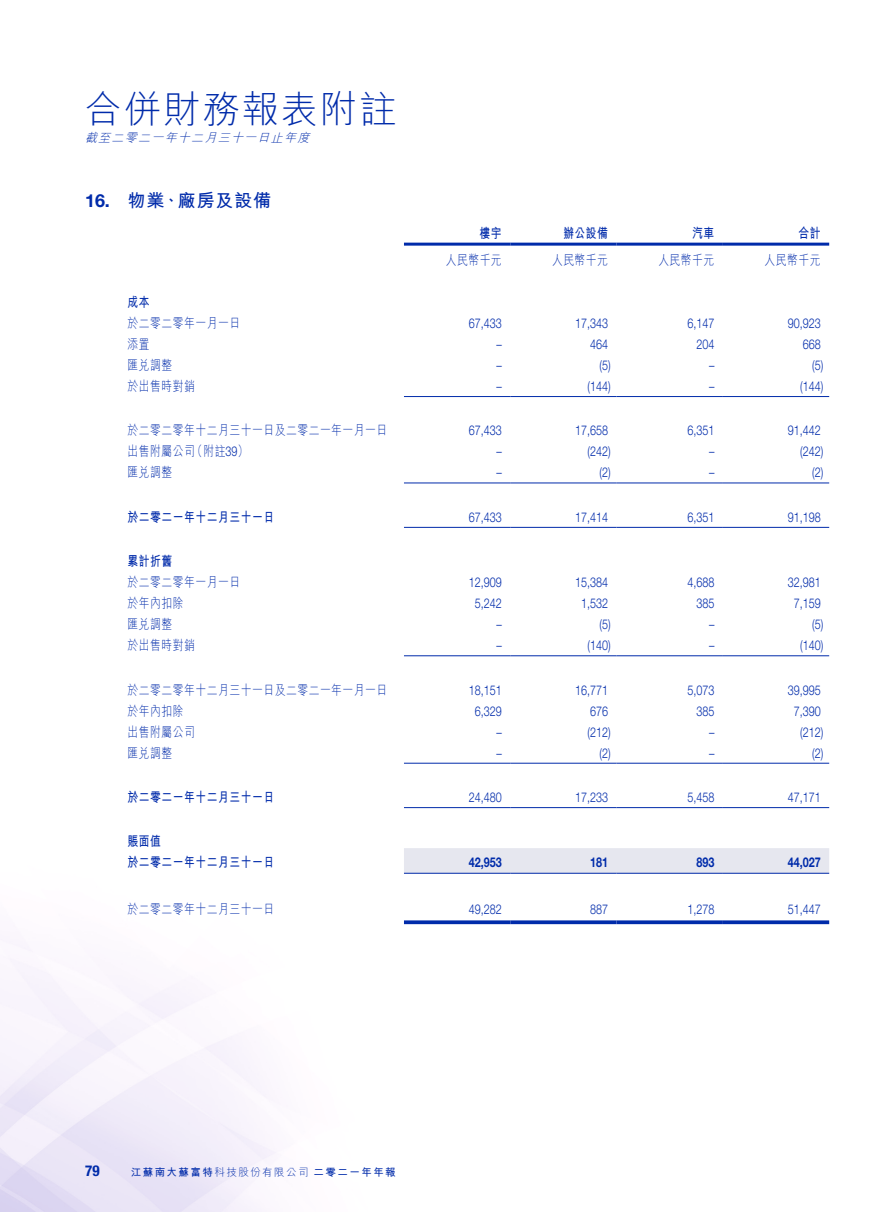
<style>
.page{position:relative;width:893px;height:1212px;background:#fff}
.page>*{position:absolute;margin:0;border:0;box-sizing:border-box;transform-origin:0 0}
.t1{font:300 37.5px "M Hei HK";letter-spacing:.045em;color:#002baa}
.t2{font:700 18px "M Hei HK";letter-spacing:.05em;color:#002baa}
.t3{font:700 18px "Helvetica Neue LT Std";color:#002baa}
.t4{font:700 condensed 15px "Helvetica Neue LT Std";color:#002baa}
.t5{font:300 13.5px "Helvetica Neue LT Std";color:#002baa;scale:.8 1}
.t6{font:300 13.5px "M Hei HK";letter-spacing:.05em;color:#002baa;scale:.8 1}
.t7{font:700 13.5px "M Hei HK";letter-spacing:.05em;color:#002baa;scale:.8 1}
.t8{font:700 13.5px "Helvetica Neue LT Std";color:#002baa;scale:.8 1}
.t9{font:italic 300 12px "M Hei HK";color:#002baa}
.t10{font:300 10.5px "M Hei HK";letter-spacing:.14em;color:#002baa}
.t11{font:700 10.5px "M Hei HK";letter-spacing:.14em;color:#002baa}
.s1{font-family:"Helvetica Neue LT Std"}
.s2{font-weight:700}
</style>
<div class="page">
<div style="left:404px;top:848px;width:425px;height:25px;background:#e6e7ef"></div>
<hr style="left:404px;top:243px;width:106px;height:3px;background:#002baa">
<hr style="left:510px;top:243px;width:107px;height:3px;background:#002baa">
<hr style="left:617px;top:243px;width:106px;height:3px;background:#002baa">
<hr style="left:723px;top:243px;width:106px;height:3px;background:#002baa">
<hr style="left:404px;top:396px;width:106px;height:1px;background:#002baa">
<hr style="left:510px;top:396px;width:107px;height:1px;background:#002baa">
<hr style="left:617px;top:396px;width:106px;height:1px;background:#002baa">
<hr style="left:723px;top:396px;width:106px;height:1px;background:#002baa">
<hr style="left:404px;top:483px;width:106px;height:1px;background:#002baa">
<hr style="left:510px;top:483px;width:107px;height:1px;background:#002baa">
<hr style="left:617px;top:483px;width:106px;height:1px;background:#002baa">
<hr style="left:723px;top:483px;width:106px;height:1px;background:#002baa">
<hr style="left:404px;top:527px;width:106px;height:1px;background:#002baa">
<hr style="left:510px;top:527px;width:107px;height:1px;background:#002baa">
<hr style="left:617px;top:527px;width:106px;height:1px;background:#002baa">
<hr style="left:723px;top:527px;width:106px;height:1px;background:#002baa">
<hr style="left:404px;top:655px;width:106px;height:1px;background:#002baa">
<hr style="left:510px;top:655px;width:107px;height:1px;background:#002baa">
<hr style="left:617px;top:655px;width:106px;height:1px;background:#002baa">
<hr style="left:723px;top:655px;width:106px;height:1px;background:#002baa">
<hr style="left:404px;top:763px;width:106px;height:1px;background:#002baa">
<hr style="left:510px;top:763px;width:107px;height:1px;background:#002baa">
<hr style="left:617px;top:763px;width:106px;height:1px;background:#002baa">
<hr style="left:723px;top:763px;width:106px;height:1px;background:#002baa">
<hr style="left:404px;top:807px;width:106px;height:1px;background:#002baa">
<hr style="left:510px;top:807px;width:107px;height:1px;background:#002baa">
<hr style="left:617px;top:807px;width:106px;height:1px;background:#002baa">
<hr style="left:723px;top:807px;width:106px;height:1px;background:#002baa">
<hr style="left:404px;top:873px;width:106px;height:1px;background:#002baa">
<hr style="left:510px;top:873px;width:107px;height:1px;background:#002baa">
<hr style="left:617px;top:873px;width:106px;height:1px;background:#002baa">
<hr style="left:723px;top:873px;width:106px;height:1px;background:#002baa">
<svg style="left:404px;top:920px;width:106px;height:4px"></svg>
<svg style="left:510px;top:920px;width:107px;height:4px"></svg>
<svg style="left:617px;top:920px;width:106px;height:4px"></svg>
<svg style="left:723px;top:920px;width:106px;height:4px"></svg>
<h1 class="t1" style="left:85px;top:90px;width:313px">合併財務報表附註</h1>
<p class="t9" style="left:85px;top:132px;width:229px">截至二零二一年十二月三十一日止年度</p>
<h2 class="t3" style="left:85px;top:190px;width:26px">16.</h2>
<h2 class="t2" style="left:128px;top:188px;width:145px">物業、廠房及設備</h2>
<p class="t7" style="left:480px;top:223px;width:29px">樓宇</p>
<p class="t7" style="left:563px;top:223px;width:57px">辦公設備</p>
<p class="t7" style="left:692px;top:223px;width:29px">汽車</p>
<p class="t7" style="left:799px;top:223px;width:29px">合計</p>
<p class="t6" style="left:446px;top:253px;width:72px">人民幣千元</p>
<p class="t6" style="left:552px;top:253px;width:72px">人民幣千元</p>
<p class="t6" style="left:658px;top:253px;width:72px">人民幣千元</p>
<p class="t6" style="left:765px;top:253px;width:72px">人民幣千元</p>
<p class="t7" style="left:128px;top:292px;width:29px">成本</p>
<p class="t6" style="left:128px;top:316px;width:142px">於二零二零年一月一日</p>
<p class="t5" style="left:469px;top:315px;width:43px">67,433</p>
<p class="t5" style="left:575px;top:315px;width:43px">17,343</p>
<p class="t5" style="left:687px;top:315px;width:35px">6,147</p>
<p class="t5" style="left:788px;top:315px;width:43px">90,923</p>
<p class="t6" style="left:128px;top:337px;width:29px">添置</p>
<p class="t5" style="left:496px;top:336px;width:8px">–</p>
<p class="t5" style="left:590px;top:336px;width:24px">464</p>
<p class="t5" style="left:696px;top:336px;width:24px">204</p>
<p class="t5" style="left:803px;top:336px;width:24px">668</p>
<p class="t6" style="left:128px;top:358px;width:57px">匯兌調整</p>
<p class="t5" style="left:496px;top:357px;width:8px">–</p>
<p class="t5" style="left:600px;top:357px;width:15px">(5)</p>
<p class="t5" style="left:709px;top:357px;width:8px">–</p>
<p class="t5" style="left:812px;top:357px;width:15px">(5)</p>
<p class="t6" style="left:128px;top:379px;width:86px">於出售時對銷</p>
<p class="t5" style="left:496px;top:378px;width:8px">–</p>
<p class="t5" style="left:588px;top:378px;width:30px">)144(</p>
<p class="t5" style="left:709px;top:378px;width:8px">–</p>
<p class="t5" style="left:800px;top:378px;width:30px">)144(</p>
<p class="t6" style="left:128px;top:423px;width:326px">於二零二零年十二月三十一日及二零二一年一月一日</p>
<p class="t5" style="left:469px;top:422px;width:43px">67,433</p>
<p class="t5" style="left:575px;top:422px;width:43px">17,658</p>
<p class="t5" style="left:687px;top:422px;width:35px">6,351</p>
<p class="t5" style="left:788px;top:422px;width:43px">91,442</p>
<p class="t6" style="left:192px;top:444px;width:72px">（附註<span class="s1">39</span>(</p>
<p class="t6" style="left:128px;top:444px;width:86px">出售附屬公司</p>
<p class="t5" style="left:496px;top:443px;width:8px">–</p>
<p class="t5" style="left:588px;top:443px;width:30px">)242(</p>
<p class="t5" style="left:709px;top:443px;width:8px">–</p>
<p class="t5" style="left:800px;top:443px;width:30px">)242(</p>
<p class="t6" style="left:128px;top:465px;width:57px">匯兌調整</p>
<p class="t5" style="left:496px;top:464px;width:8px">–</p>
<p class="t5" style="left:599px;top:464px;width:15px">(2)</p>
<p class="t5" style="left:709px;top:464px;width:8px">–</p>
<p class="t5" style="left:812px;top:464px;width:15px">(2)</p>
<p class="t7" style="left:128px;top:507px;width:185px">於二零二一年十二月三十一日</p>
<p class="t7" style="left:128px;top:551px;width:57px">累計折舊</p>
<p class="t5" style="left:469px;top:509px;width:43px">67,433</p>
<p class="t5" style="left:575px;top:509px;width:43px">17,414</p>
<p class="t5" style="left:687px;top:509px;width:35px">6,351</p>
<p class="t5" style="left:788px;top:509px;width:43px">91,198</p>
<p class="t6" style="left:128px;top:575px;width:142px">於二零二零年一月一日</p>
<p class="t5" style="left:469px;top:574px;width:43px">12,909</p>
<p class="t5" style="left:575px;top:574px;width:43px">15,384</p>
<p class="t5" style="left:687px;top:574px;width:35px">4,688</p>
<p class="t5" style="left:788px;top:574px;width:43px">32,981</p>
<p class="t6" style="left:128px;top:596px;width:72px">於年內扣除</p>
<p class="t5" style="left:475px;top:595px;width:35px">5,242</p>
<p class="t5" style="left:581px;top:595px;width:35px">1,532</p>
<p class="t5" style="left:696px;top:595px;width:24px">385</p>
<p class="t5" style="left:794px;top:595px;width:35px">7,159</p>
<p class="t6" style="left:128px;top:617px;width:57px">匯兌調整</p>
<p class="t5" style="left:496px;top:616px;width:8px">–</p>
<p class="t5" style="left:599px;top:616px;width:15px">(5)</p>
<p class="t5" style="left:709px;top:616px;width:8px">–</p>
<p class="t5" style="left:812px;top:616px;width:15px">(5)</p>
<p class="t6" style="left:128px;top:638px;width:86px">於出售時對銷</p>
<p class="t5" style="left:496px;top:637px;width:8px">–</p>
<p class="t5" style="left:588px;top:637px;width:30px">)140(</p>
<p class="t5" style="left:709px;top:637px;width:8px">–</p>
<p class="t5" style="left:800px;top:637px;width:30px">)140(</p>
<p class="t6" style="left:128px;top:683px;width:326px">於二零二零年十二月三十一日及二零二一年一月一日</p>
<p class="t5" style="left:469px;top:681px;width:43px">18,151</p>
<p class="t5" style="left:575px;top:681px;width:43px">16,771</p>
<p class="t5" style="left:687px;top:681px;width:35px">5,073</p>
<p class="t5" style="left:788px;top:681px;width:43px">39,995</p>
<p class="t6" style="left:128px;top:704px;width:72px">於年內扣除</p>
<p class="t5" style="left:475px;top:702px;width:35px">6,329</p>
<p class="t5" style="left:590px;top:702px;width:24px">676</p>
<p class="t5" style="left:696px;top:702px;width:24px">385</p>
<p class="t5" style="left:794px;top:702px;width:35px">7,390</p>
<p class="t6" style="left:128px;top:725px;width:86px">出售附屬公司</p>
<p class="t5" style="left:496px;top:723px;width:8px">–</p>
<p class="t5" style="left:588px;top:723px;width:30px">)212(</p>
<p class="t5" style="left:709px;top:723px;width:8px">–</p>
<p class="t5" style="left:800px;top:723px;width:30px">)212(</p>
<p class="t6" style="left:128px;top:746px;width:57px">匯兌調整</p>
<p class="t5" style="left:496px;top:744px;width:8px">–</p>
<p class="t5" style="left:599px;top:744px;width:15px">(2)</p>
<p class="t5" style="left:709px;top:744px;width:8px">–</p>
<p class="t5" style="left:812px;top:744px;width:15px">(2)</p>
<p class="t7" style="left:128px;top:787px;width:185px">於二零二一年十二月三十一日</p>
<p class="t7" style="left:128px;top:832px;width:43px">賬面值</p>
<p class="t5" style="left:469px;top:789px;width:43px">24,480</p>
<p class="t5" style="left:575px;top:789px;width:43px">17,233</p>
<p class="t5" style="left:687px;top:789px;width:35px">5,458</p>
<p class="t5" style="left:788px;top:789px;width:43px">47,171</p>
<p class="t7" style="left:128px;top:853px;width:185px">於二零二一年十二月三十一日</p>
<p class="t8" style="left:469px;top:854px;width:43px">42,953</p>
<p class="t8" style="left:590px;top:854px;width:24px">181</p>
<p class="t8" style="left:696px;top:854px;width:24px">893</p>
<p class="t8" style="left:788px;top:854px;width:43px">44,027</p>
<p class="t6" style="left:128px;top:902px;width:185px">於二零二零年十二月三十一日</p>
<p class="t5" style="left:469px;top:901px;width:43px">49,282</p>
<p class="t5" style="left:590px;top:901px;width:24px">887</p>
<p class="t5" style="left:687px;top:901px;width:35px">1,278</p>
<p class="t5" style="left:788px;top:901px;width:43px">51,447</p>
<p class="t4" style="left:85px;top:1161px;width:16px">79</p>
<p class="t10" style="left:131px;top:1167px;width:179px"><span class="s2">江蘇南大蘇富特</span>科技股份有限公司</p>
<p class="t11" style="left:314px;top:1165px;width:84px">二零二一年年報</p>
</div>
